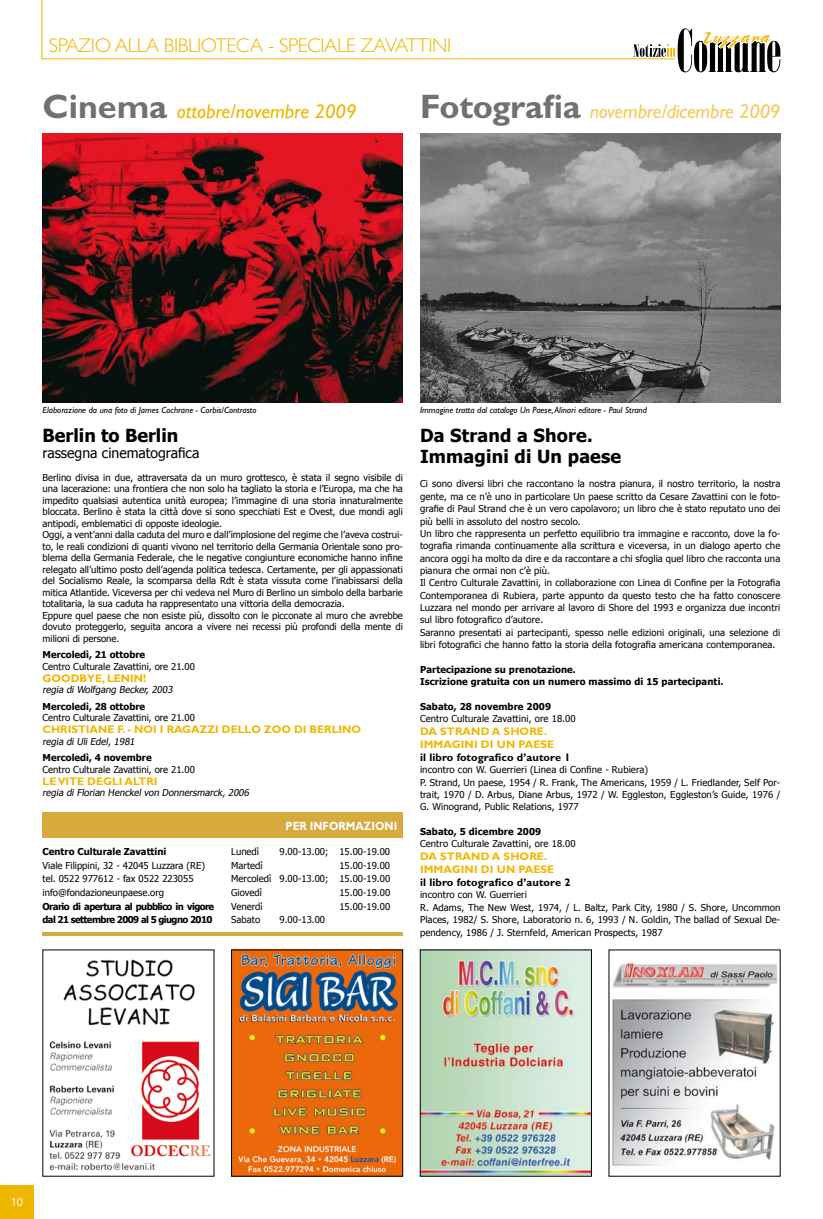
<style>
.page{position:relative;width:823px;height:1219px;background:#fff}
.page>*{position:absolute;margin:0;border:0;box-sizing:border-box;transform-origin:0 0}
.t1{font:300 20px "Gill Sans";letter-spacing:-.02em;color:#f0b600}
.t2{font:italic 20px "Gill Sans";letter-spacing:-.01em;color:#f5ca5e}
.t3{font:italic 20px "Gill Sans";color:#f0b600}
.t4{font:700 18px/20.9px "Tahoma";letter-spacing:.01em;color:#000}
.t5{font:14px "Tahoma";color:#000}
.t6{font:700 12px "Gill Sans";color:#fff;scale:.9 1}
.t7{font:700 11px/12.9px "Gill Sans";letter-spacing:.01em;color:#f0b600}
.t8{font:700 11px "Gill Sans";letter-spacing:.01em;color:#000}
.t9{font:11px "Avenir";color:#fff}
.t10{font:9.5px/12.4px "Tahoma";color:#000}
.t11{font:700 9.5px/12.4px "Tahoma";color:#000}
.t12{font:italic 9.5px "Tahoma";color:#000}
.t13{font:700 9.5px/13.7px "Tahoma";letter-spacing:-.06em;color:#000}
.t14{font:italic 9px "Gill Sans";color:#000}
.s1{font-weight:700;font-style:normal;font-size:34px;color:#707173}
</style>
<div class="page">
<div style="left:0;top:1185px;width:34px;height:34px;background:#f0b600"></div>
<svg style="left:41px;top:0;width:739px;height:72px"></svg>
<div style="left:43px;top:813px;width:360px;height:25px;background:#d6aa3c"></div>
<hr style="left:43px;top:932px;width:360px;height:3px;background:#d6aa3c">
<img style="left:43px;top:133px;width:360px;height:270px">
<img style="left:420px;top:133px;width:360px;height:270px">
<img style="left:612px;top:962px;width:166px;height:204px">
<img style="left:422px;top:952px;width:167px;height:222px">
<img style="left:49px;top:959px;width:162px;height:212px">
<img style="left:233px;top:952px;width:168px;height:222px">
<div style="left:231px;top:950px;width:172px;height:226px;border:1px solid #000"></div>
<h1 class="t1" style="left:49px;top:34px;width:404px">SPAZIO ALLA BIBLIOTECA - SPECIALE ZAVATTINI</h1>
<h1 class="t3" style="left:43px;top:99px;width:315px"><span class="s1">CINEMA</span> ottobre/novembre 2009</h1>
<h1 class="t2" style="left:420px;top:99px;width:361px"><span class="s1">FOTOGRAFIA</span> novembre/dicembre 2009</h1>
<p class="t14" style="left:43px;top:405px;width:215px">Elaborazione da una foto di James Cochrane - Corbis/Contrasto</p>
<h2 class="t4" style="left:43px;top:424px;width:137px">Berlin to Berlin</h2>
<h3 class="t5" style="left:43px;top:444px;width:158px">rassegna cinematografica</h3>
<p class="t10" style="left:43px;top:471px;width:362px;line-height:11.5px">Berlino divisa in due, attraversata da un muro grottesco, è stata il segno visibile di una lacerazione: una frontiera che non solo ha tagliato la storia e l’Europa, ma che ha impedito qualsiasi autentica unità europea; l’immagine di una storia innaturalmente bloccata. Berlino è stata la città dove si sono specchiati Est e Ovest, due mondi agli antipodi, emblematici di opposte ideologie.<br>Oggi, a vent’anni dalla caduta del muro e dall’implosione del regime che l’aveva costrui&shy;to, le reali condizioni di quanti vivono nel territorio della Germania Orientale sono pro&shy;blema della Germania Federale, che le negative congiunture economiche hanno infine relegato all’ultimo posto dell’agenda politica tedesca. Certamente, per gli appassionati del Socialismo Reale, la scomparsa della Rdt è stata vissuta come l’inabissarsi della mitica Atlantide. Viceversa per chi vedeva nel Muro di Berlino un simbolo della barbarie totalitaria, la sua caduta ha rappresentato una vittoria della democrazia.<br>Eppure quel paese che non esiste più, dissolto con le picconate al muro che avrebbe dovuto proteggerlo, seguita ancora a vivere nei recessi più profondi della mente di milioni di persone.</p>
<p class="t11" style="left:43px;top:648px;width:104px">Mercoledì, 21 ottobre</p>
<p class="t10" style="left:43px;top:660px;width:154px">Centro Culturale Zavattini, ore 21.00</p>
<p class="t7" style="left:43px;top:672px;width:105px">GOODBYE, LENIN!</p>
<p class="t12" style="left:43px;top:684px;width:133px">regia di Wolfgang Becker, 2003</p>
<p class="t11" style="left:43px;top:700px;width:104px">Mercoledì, 28 ottobre</p>
<p class="t10" style="left:43px;top:711px;width:154px">Centro Culturale Zavattini, ore 21.00</p>
<p class="t7" style="left:43px;top:723px;width:141px">CHRISTIANE F. - NOI I RAGAZZ</p>
<p class="t7" style="left:215px;top:723px;width:147px">I DELLO ZOO DI BERLINO</p>
<p class="t12" style="left:43px;top:735px;width:95px">regia di Uli Edel, 1981</p>
<p class="t11" style="left:43px;top:751px;width:110px">Mercoledì, 4 novembre</p>
<p class="t10" style="left:43px;top:763px;width:154px">Centro Culturale Zavattini, ore 21.00</p>
<p class="t7" style="left:43px;top:775px;width:116px">LE VITE DEGLI ALTRI</p>
<p class="t12" style="left:43px;top:787px;width:209px">regia di Florian Henckel von Donnersmarck, 2006</p>
<p class="t11" style="left:43px;top:845px;width:125px">Centro Culturale Zavattini</p>
<p class="t10" style="left:43px;top:858px;width:164px;line-height:13.7px">Viale Filippini, 32 - 42045 Luzzara (RE) tel. 0522 977612 - fax 0522 223055 info@fondazioneunpaese.org</p>
<p class="t13" style="left:43px;top:899px;width:173px">Orario di apertura al pubblico in vigore dal 21 settembre 2009 al 5 giugno 2010</p>
<p class="t6" style="left:285px;top:819px;width:125px">PER INFORMAZIONI</p>
<p class="t10" style="left:231px;top:845px;width:29px">Lunedì</p>
<p class="t10" style="left:279px;top:845px;width:112px">9.00-13.00; 15.00-19.00</p>
<p class="t10" style="left:231px;top:859px;width:33px">Martedì</p>
<p class="t10" style="left:231px;top:858px;width:160px;line-height:13.7px;text-align:justify;text-indent:108px">15.00-19.00<br>Mercoledì 9.00-13.00; 15.00-19.00<br>Giovedì</p>
<p class="t10" style="left:339px;top:886px;width:52px">15.00-19.00</p>
<p class="t10" style="left:231px;top:900px;width:33px">Venerdì</p>
<p class="t10" style="left:339px;top:900px;width:52px">15.00-19.00</p>
<p class="t10" style="left:231px;top:913px;width:30px">Sabato</p>
<p class="t10" style="left:279px;top:913px;width:47px">9.00-13.00</p>
<p class="t14" style="left:420px;top:405px;width:228px">Immagine tratta dal catalogo Un Paese, Alinari editore - Paul Strand</p>
<h2 class="t4" style="left:420px;top:424px;width:203px">Da Strand a Shore.<br>Immagini di Un paese</h2>
<p class="t10" style="left:420px;top:477px;width:361px">Ci sono diversi libri che raccontano la nostra pianura, il nostro territorio, la nostra gente, ma ce n’è uno in particolare Un paese scritto da Cesare Zavattini con le foto&shy;grafie di Paul Strand che è un vero capolavoro; un libro che è stato reputato uno dei più belli in assoluto del nostro secolo.<br>Un libro che rappresenta un perfetto equilibrio tra immagine e racconto, dove la fo&shy;tografia rimanda continuamente alla scrittura e viceversa, in un dialogo aperto che ancora oggi ha molto da dire e da raccontare a chi sfoglia quel libro che racconta una pianura che ormai non c’è più.<br>Il Centro Culturale Zavattini, in collaborazione con Linea di Confine per la Fotografia Contemporanea di Rubiera, parte appunto da questo testo che ha fatto conoscere Luzzara nel mondo per arrivare al lavoro di Shore del 1993 e organizza due incontri sul libro fotografico d’autore.<br>Saranno presentati ai partecipanti, spesso nelle edizioni originali, una selezione di libri fotografici che hanno fatto la storia della fotografia americana contemporanea.</p>
<p class="t11" style="left:420px;top:663px;width:305px">Partecipazione su prenotazione.<br>Iscrizione gratuita con un numero massimo di 15 partecipanti.</p>
<p class="t11" style="left:420px;top:700px;width:132px">Sabato, 28 novembre 2009</p>
<p class="t10" style="left:420px;top:712px;width:157px">Centro Culturale Zavattini, ore 18.00</p>
<p class="t7" style="left:420px;top:725px;width:136px">DA STRAND A SHORE.<br>IMMAGINI DI UN PAESE</p>
<p class="t8" style="left:420px;top:751px;width:152px">IL LIBRO FOTOGRAFICO D’AUTORE 1</p>
<p class="t10" style="left:420px;top:763px;width:361px">incontro con W. Guerrieri (Linea di Confine - Rubiera)<br>P. Strand, Un paese, 1954 / R. Frank, The Americans, 1959 / L. Friedlander, Self Por&shy;trait, 1970 / D. Arbus, Diane Arbus, 1972 / W. Eggleston, Eggleston’s Guide, 1976 / G. Winogrand, Public Relations, 1977</p>
<p class="t11" style="left:420px;top:825px;width:123px">Sabato, 5 dicembre 2009</p>
<p class="t10" style="left:420px;top:837px;width:157px">Centro Culturale Zavattini, ore 18.00</p>
<p class="t7" style="left:420px;top:850px;width:136px">DA STRAND A SHORE.<br>IMMAGINI DI UN PAESE</p>
<p class="t8" style="left:420px;top:876px;width:152px">IL LIBRO FOTOGRAFICO D’AUTORE 2</p>
<p class="t10" style="left:420px;top:888px;width:362px">incontro con W. Guerrieri<br>R. Adams, The New West, 1974, / L. Baltz, Park City, 1980 / S. Shore, Uncommon Places, 1982/ S. Shore, Laboratorio n. 6, 1993 / N. Goldin, The ballad of Sexual De&shy;pendency, 1986 / J. Sternfeld, American Prospects, 1987</p>
<p class="t9" style="left:11px;top:1196px;width:14px">1 0</p>
</div>
